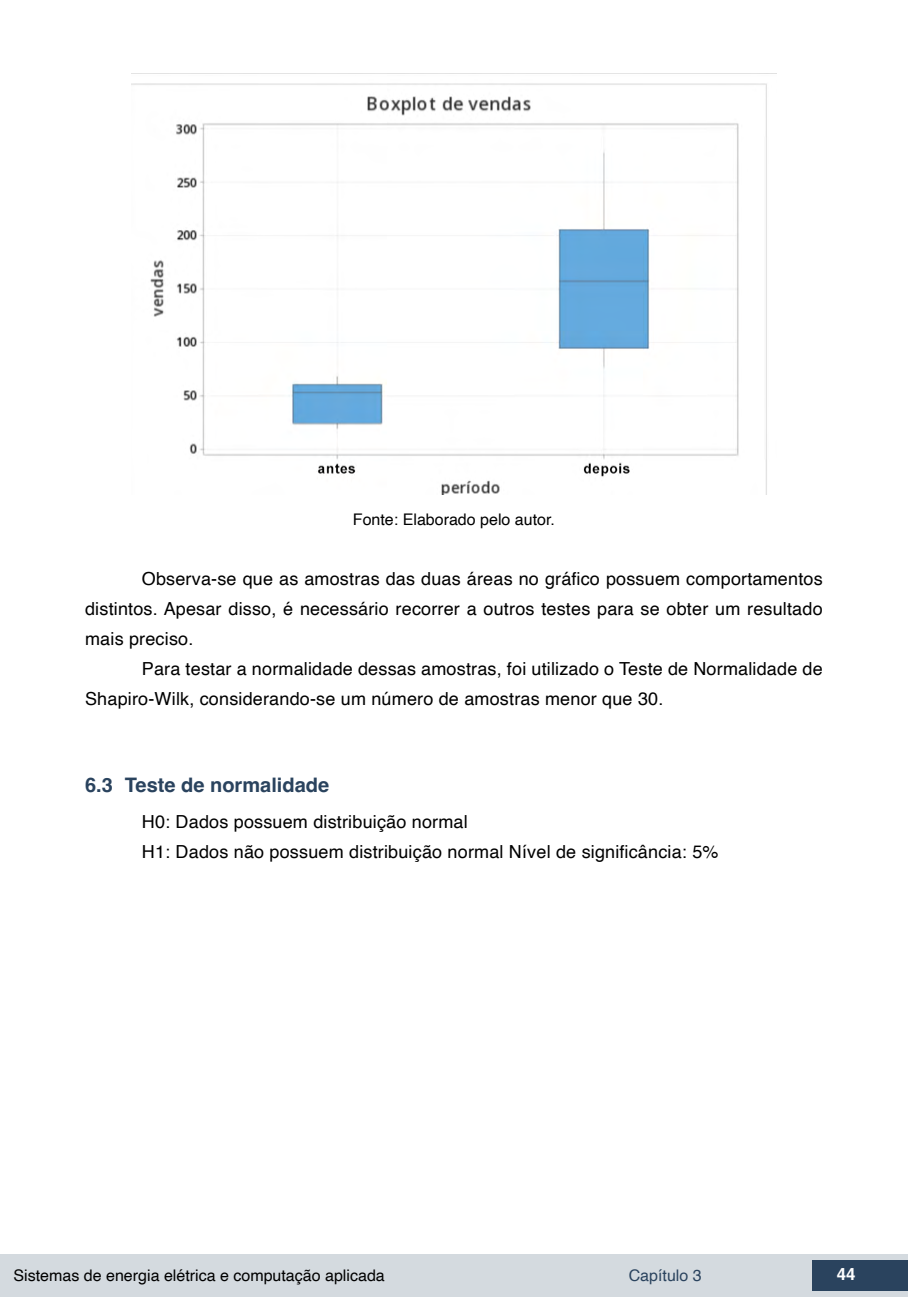
<style>
.page{position:relative;width:908px;height:1304px;background:#fff}
.page>*{position:absolute;margin:0;border:0;box-sizing:border-box;transform-origin:0 0}
.t1{font:700 20px "Helvetica";color:#2a435e}
.t2{font:18px/30px "Helvetica";letter-spacing:.01em;color:#000}
.t3{font:700 16.8px "Helvetica";color:#fff}
.t4{font:16px "Helvetica";color:#000}
.t5{font:16px "Helvetica";color:#2a435e}
</style>
<div class="page">
<div style="left:0;top:1254px;width:906px;height:43px;background:#d4dadf"></div>
<div style="left:812px;top:1261px;width:95px;height:30px;background:#2a435e"></div>
<img style="left:131px;top:83px;width:636px;height:411px">
<p class="t4" style="left:353px;top:507px;width:203px">Fonte: Elaborado pelo autor.</p>
<p class="t2" style="left:85px;top:564px;width:738px;text-align:justify;text-indent:57px">Observa-se que as amostras das duas áreas no gráfico possuem comportamentos distintos. Apesar disso, é necessário recorrer a outros testes para se obter um resultado mais preciso.</p>
<p class="t2" style="left:85px;top:654px;width:738px;text-indent:57px">Para testar a normalidade dessas amostras, foi utilizado o Teste de Normalidade de<br>Shapiro-Wilk, considerando-se um número de amostras menor que 30.</p>
<p class="t1" style="left:85px;top:773px;width:245px">6.3 Teste de normalidade</p>
<p class="t2" style="left:142px;top:807px;width:578px">H0: Dados possuem distribuição normal<br>H1: Dados não possuem distribuição normal Nível de significância: 5%</p>
<p class="t4" style="left:14px;top:1263px;width:372px">Sistemas de energia elétrica e computação aplicada</p>
<p class="t5" style="left:628px;top:1263px;width:74px">Capítulo 3</p>
<p class="t3" style="left:836px;top:1264px;width:20px">44</p>
</div>
